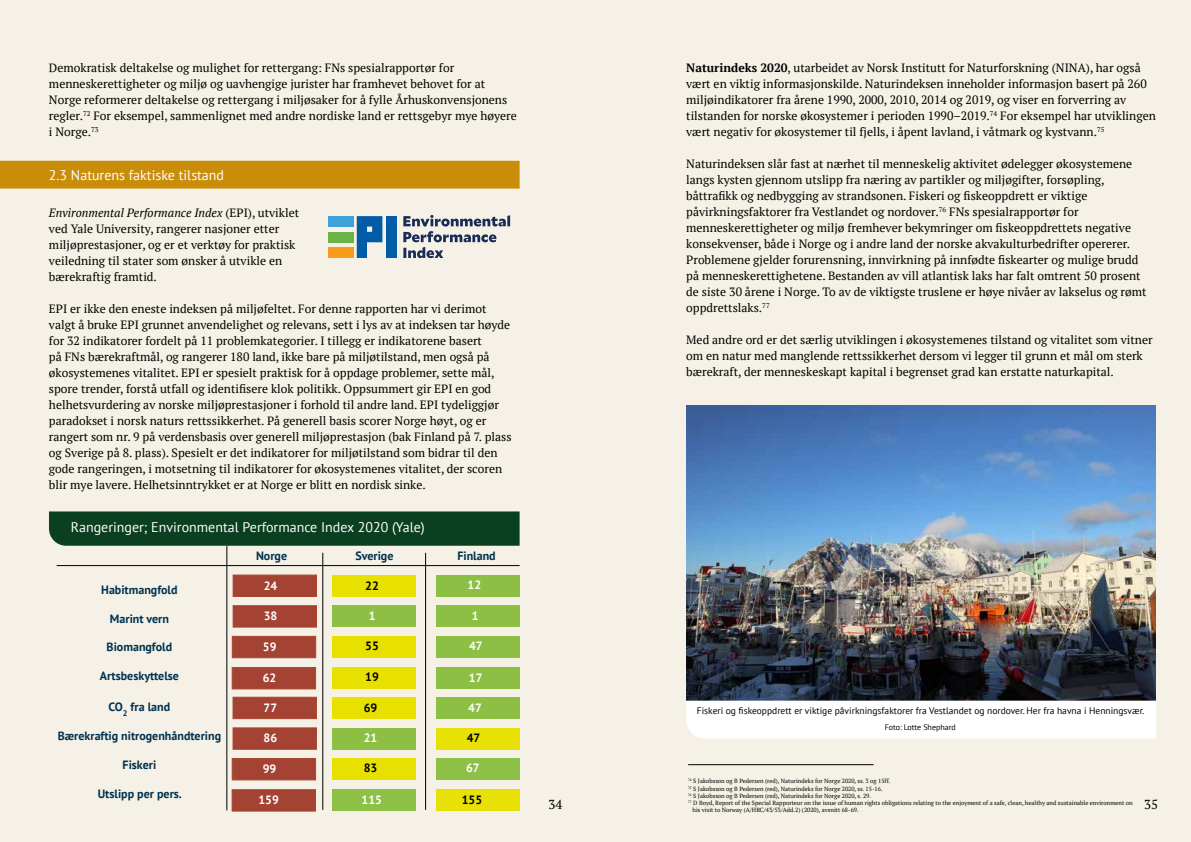
<style>
.page{position:relative;width:1191px;height:842px;background:#fff}
.page>*{position:absolute;margin:0;border:0;box-sizing:border-box;transform-origin:0 0}
.t1{font:14px "PT Sans";color:#fff}
.t2{font:13px "PT Serif";color:#000}
.t3{font:12px/16px "PT Serif";color:#000}
.t4{font:700 12px "PT Sans";color:#003250}
.t5{font:700 12px "PT Sans";color:#fff}
.t6{font:700 12px "PT Sans";color:#000}
.t7{font:9.5px "PT Sans";color:#000}
.t8{font:8px "PT Sans";color:#000}
.t9{font:6px "PT Serif";color:#000}
.s1{font-style:italic}
.s2{font-weight:700}
</style>
<div class="page">
<div style="left:0;top:0;width:596px;height:842px;background:#f5f1e7"></div>
<div style="left:386px;top:216px;width:10px;height:42px;background:#025ba7"></div>
<div style="left:328px;top:248px;width:25px;height:10px;background:#f99c1c"></div>
<div style="left:328px;top:232px;width:25px;height:10px;background:#6bb346"></div>
<div style="left:328px;top:216px;width:25px;height:11px;background:#3ea1da"></div>
<svg style="left:357px;top:216px;width:25px;height:42px"></svg>
<svg style="left:403px;top:215px;width:107px;height:43px"></svg>
<div style="left:595px;top:0;width:596px;height:842px;background:#f5f1e7"></div>
<img style="left:686px;top:405px;width:469px;height:295px">
<hr style="left:688px;top:764px;width:185px;height:1px;background:#000">
<hr style="left:227px;top:546px;width:1px;height:264px;background:#000">
<hr style="left:57px;top:565px;width:462px;height:1px;background:#000">
<div style="left:436px;top:575px;width:83px;height:21px;background:#8cbf44"></div>
<hr style="left:322px;top:553px;width:1px;height:257px;background:#000">
<hr style="left:425px;top:553px;width:1px;height:257px;background:#000">
<div style="left:332px;top:575px;width:84px;height:21px;background:#e8e100"></div>
<div style="left:233px;top:575px;width:84px;height:22px;background:#a44234"></div>
<div style="left:332px;top:606px;width:84px;height:21px;background:#8cbf44"></div>
<div style="left:436px;top:606px;width:83px;height:21px;background:#8cbf44"></div>
<div style="left:233px;top:605px;width:84px;height:23px;background:#a44234;border:1px solid #a7462c"></div>
<div style="left:232px;top:636px;width:84px;height:22px;background:#a44234;border:1px solid #a7462c"></div>
<div style="left:332px;top:636px;width:84px;height:22px;background:#e8e100"></div>
<div style="left:436px;top:636px;width:83px;height:22px;background:#8cbf44"></div>
<div style="left:232px;top:667px;width:84px;height:22px;background:#a44234"></div>
<div style="left:332px;top:668px;width:84px;height:21px;background:#e8e100"></div>
<div style="left:436px;top:668px;width:83px;height:21px;background:#8cbf44"></div>
<div style="left:436px;top:697px;width:83px;height:22px;background:#8cbf44"></div>
<div style="left:332px;top:697px;width:84px;height:22px;background:#e8e100"></div>
<div style="left:232px;top:697px;width:85px;height:22px;background:#a44234;border:1px solid #a7462c"></div>
<div style="left:332px;top:728px;width:84px;height:21px;background:#8cbf44"></div>
<div style="left:436px;top:728px;width:83px;height:21px;background:#e8e108"></div>
<div style="left:232px;top:727px;width:85px;height:23px;background:#a44234;border:1px solid #a7462c"></div>
<div style="left:232px;top:758px;width:84px;height:22px;background:#a44234"></div>
<div style="left:332px;top:759px;width:84px;height:21px;background:#e8e100"></div>
<div style="left:436px;top:759px;width:83px;height:21px;background:#8cc046"></div>
<div style="left:232px;top:789px;width:84px;height:22px;background:#a44234;border:1px solid #a7462c"></div>
<div style="left:332px;top:790px;width:84px;height:21px;background:#8cc046"></div>
<div style="left:436px;top:790px;width:83px;height:21px;background:#e8e108"></div>
<div style="left:686px;top:701px;width:469px;height:37px;background:#fff"></div>
<div style="left:0;top:161px;width:519px;height:28px;background:#ca8d0a"></div>
<div style="left:49px;top:511px;width:470px;height:35px;background:#0a3f20"></div>
<p class="t3" style="left:49px;top:59px;width:469px">Demokratisk deltakelse og mulighet for rettergang: FNs spesialrapportør for menneskerettigheter og miljø og uavhengige jurister har framhevet behovet for at Norge reformerer deltakelse og rettergang i miljøsaker for å fylle Århuskonvensjonens regler.<sup>72</sup> For eksempel, sammenlignet med andre nordiske land er rettsgebyr mye høyere i Norge.<sup>73</sup></p>
<p class="t1" style="left:49px;top:166px;width:177px">2.3 Naturens faktiske tilstand</p>
<p class="t3" style="left:49px;top:205px;width:252px"><span class="s1">Environmental Performance Index</span> (EPI), utviklet ved Yale University, rangerer nasjoner etter miljøprestasjoner, og er et verktøy for praktisk veiledning til stater som ønsker å utvikle en bærekraftig framtid.</p>
<p class="t3" style="left:49px;top:301px;width:464px">EPI er ikke den eneste indeksen på miljøfeltet. For denne rapporten har vi derimot valgt å bruke EPI grunnet anvendelighet og relevans, sett i lys av at indeksen tar høyde for 32 indikatorer fordelt på 11 problemkategorier. I tillegg er indikatorene basert<br>på FNs bærekraftmål, og rangerer 180 land, ikke bare på miljøtilstand, men også på økosystemenes vitalitet. EPI er spesielt praktisk for å oppdage problemer, sette mål, spore trender, forstå utfall og identifisere klok politikk. Oppsummert gir EPI en god helhetsvurdering av norske miljøprestasjoner i forhold til andre land. EPI tydeliggjør paradokset i norsk naturs rettssikkerhet. På generell basis scorer Norge høyt, og er rangert som nr. 9 på verdensbasis over generell miljøprestasjon (bak Finland på 7. plass og Sverige på 8. plass). Spesielt er det indikatorer for miljøtilstand som bidrar til den gode rangeringen, i motsetning til indikatorer for økosystemenes vitalitet, der scoren blir mye lavere. Helhetsinntrykket er at Norge er blitt en nordisk sinke.</p>
<p class="t1" style="left:71px;top:518px;width:355px">Rangeringer; Environmental Performance Index 2020 (Yale)</p>
<p class="t4" style="left:101px;top:581px;width:78px">Habitmangfold</p>
<p class="t4" style="left:110px;top:610px;width:61px">Marint vern</p>
<p class="t4" style="left:107px;top:639px;width:67px">Biomangfold</p>
<p class="t4" style="left:100px;top:668px;width:81px">Artsbeskyttelse</p>
<p class="t4" style="left:109px;top:699px;width:63px">CO<sub>2</sub> fra land</p>
<p class="t4" style="left:58px;top:728px;width:165px">Bærekraftig nitrogenhåndtering</p>
<p class="t4" style="left:123px;top:757px;width:35px">Fiskeri</p>
<p class="t4" style="left:98px;top:785px;width:86px">Utslipp per pers.</p>
<p class="t4" style="left:256px;top:548px;width:33px">Norge</p>
<p class="t4" style="left:355px;top:548px;width:40px">Sverige</p>
<p class="t4" style="left:457px;top:548px;width:40px">Finland</p>
<p class="t5" style="left:264px;top:577px;width:15px">24</p>
<p class="t6" style="left:365px;top:578px;width:15px">22</p>
<p class="t5" style="left:467px;top:577px;width:15px">12</p>
<p class="t5" style="left:264px;top:608px;width:15px">38</p>
<p class="t5" style="left:369px;top:608px;width:8px">1</p>
<p class="t5" style="left:472px;top:607px;width:8px">1</p>
<p class="t5" style="left:263px;top:639px;width:15px">59</p>
<p class="t6" style="left:365px;top:638px;width:15px">55</p>
<p class="t5" style="left:469px;top:638px;width:15px">47</p>
<p class="t5" style="left:263px;top:670px;width:15px">62</p>
<p class="t6" style="left:365px;top:669px;width:15px">19</p>
<p class="t5" style="left:469px;top:669px;width:15px">17</p>
<p class="t5" style="left:264px;top:700px;width:15px">77</p>
<p class="t6" style="left:364px;top:700px;width:15px">69</p>
<p class="t5" style="left:468px;top:699px;width:15px">47</p>
<p class="t5" style="left:264px;top:730px;width:15px">86</p>
<p class="t5" style="left:364px;top:730px;width:15px">21</p>
<p class="t6" style="left:467px;top:729px;width:15px">47</p>
<p class="t5" style="left:263px;top:761px;width:15px">99</p>
<p class="t6" style="left:364px;top:760px;width:15px">83</p>
<p class="t5" style="left:466px;top:760px;width:15px">67</p>
<p class="t5" style="left:258px;top:792px;width:22px">159</p>
<p class="t5" style="left:361px;top:791px;width:22px">115</p>
<p class="t6" style="left:462px;top:791px;width:22px">155</p>
<p class="t3" style="left:686px;top:59px;width:471px"><span class="s2">Naturindeks 2020</span>, utarbeidet av Norsk Institutt for Naturforskning (NINA), har også vært en viktig informasjonskilde. Naturindeksen inneholder informasjon basert på 260 miljøindikatorer fra årene 1990, 2000, 2010, 2014 og 2019, og viser en forverring av tilstanden for norske økosystemer i perioden 1990–2019.<sup>74</sup> For eksempel har utviklingen vært negativ for økosystemer til fjells, i åpent lavland, i våtmark og kystvann.<sup>75</sup></p>
<p class="t3" style="left:686px;top:155px;width:462px">Naturindeksen slår fast at nærhet til menneskelig aktivitet ødelegger økosystemene langs kysten gjennom utslipp fra næring av partikler og miljøgifter, forsøpling, båttrafikk og nedbygging av strandsonen. Fiskeri og fiskeoppdrett er viktige påvirkningsfaktorer fra Vestlandet og nordover.<sup>76</sup> FNs spesialrapportør for menneskerettigheter og miljø fremhever bekymringer om fiskeoppdrettets negative konsekvenser, både i Norge og i andre land der norske akvakulturbedrifter opererer.<br>Problemene gjelder forurensning, innvirkning på innfødte fiskearter og mulige brudd på menneskerettighetene. Bestanden av vill atlantisk laks har falt omtrent 50 prosent de siste 30 årene i Norge. To av de viktigste truslene er høye nivåer av lakselus og rømt oppdrettslaks.<sup>77</sup></p>
<p class="t3" style="left:686px;top:331px;width:468px">Med andre ord er det særlig utviklingen i økosystemenes tilstand og vitalitet som vitner om en natur med manglende rettssikkerhet dersom vi legger til grunn et mål om sterk bærekraft, der menneskeskapt kapital i begrenset grad kan erstatte naturkapital.</p>
<p class="t7" style="left:697px;top:704px;width:449px">Fiskeri og fiskeoppdrett er viktige pâvirkningsfaktorer fra Vestlandet og nordover. Her fra havna i Henningsvær.</p>
<p class="t8" style="left:884px;top:722px;width:73px">Foto: Lotte Shephard</p>
<p class="t9" style="left:688px;top:777px;width:204px"><sup>74</sup> S Jakobsson og B Pedersen (red), Naturindeks for Norge 2020, ss. 3 og 15ff.</p>
<p class="t9" style="left:688px;top:784px;width:196px"><sup>75</sup> S Jakobsson og B Pedersen (red), Naturindeks for Norge 2020, ss. 15-16.</p>
<p class="t9" style="left:688px;top:792px;width:184px"><sup>76</sup> S Jakobsson og B Pedersen (red), Naturindeks for Norge 2020, s. 29.</p>
<p class="t9" style="left:688px;top:799px;width:446px"><sup>77</sup> D Boyd, Report of the Special Rapporteur on the issue of human rights obligations relating to the enjoyment of a safe, clean, healthy and sustainable environment on</p>
<p class="t9" style="left:692px;top:806px;width:168px">his visit to Norway (A/HRC/43/53/Add.2) (2020), avsnitt 68-69.</p>
<p class="t2" style="left:548px;top:796px;width:15px">34</p>
<p class="t2" style="left:1144px;top:796px;width:15px">35</p>
</div>
